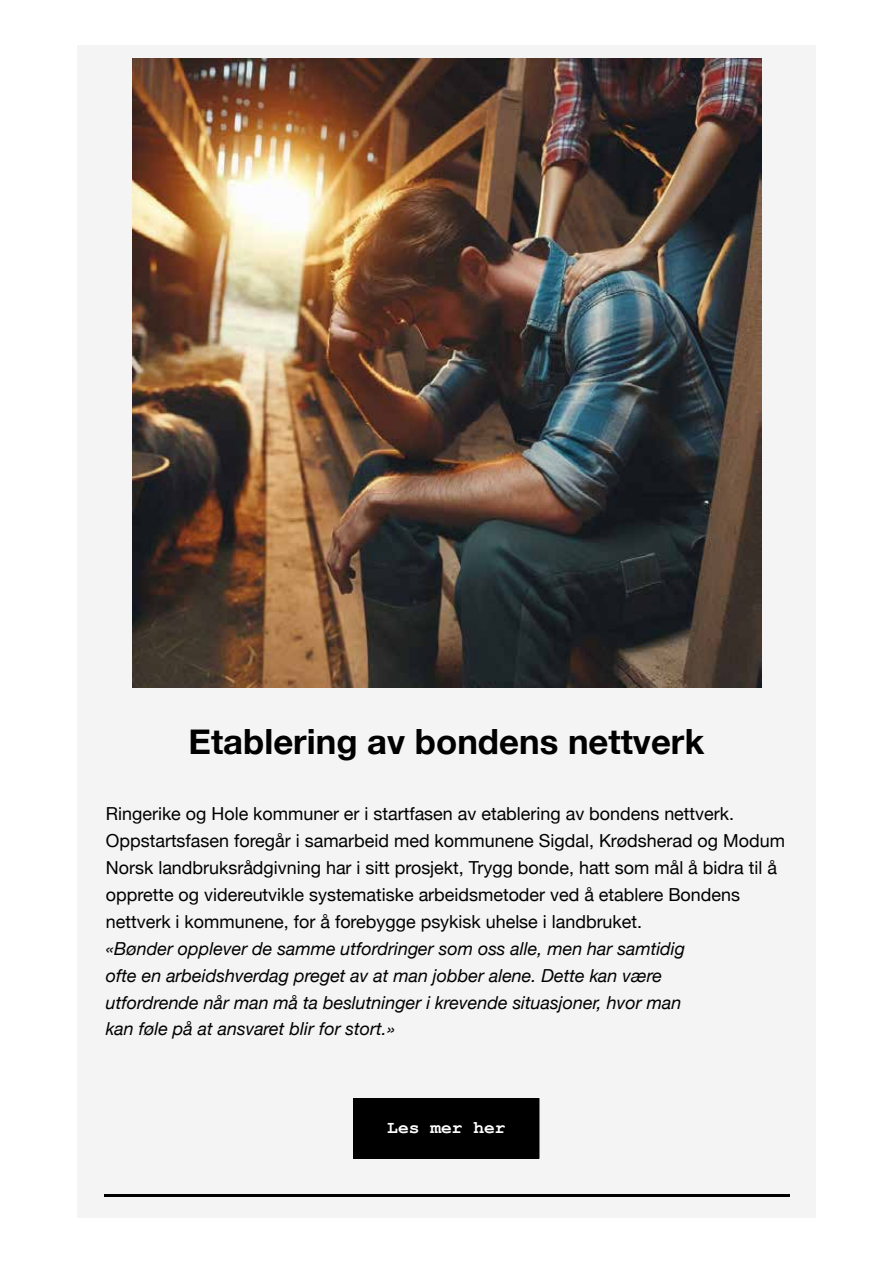
<style>
.page{position:relative;width:893px;height:1263px;background:#fff}
.page>*{position:absolute;margin:0;border:0;box-sizing:border-box;transform-origin:0 0}
.t1{font:700 34.8px "Helvetica Neue";color:#000}
.t2{font:17.85px/26.8px "Helvetica Neue";color:#000}
.t3{font:italic 17.85px/26.8px "Helvetica Neue";color:#000}
.t4{font:700 17.85px "Courier New";color:#fff}
</style>
<div class="page">
<div style="left:77px;top:45px;width:739px;height:655px;background:#f4f4f4"></div>
<div style="left:77px;top:700px;width:739px;height:84px;background:#f4f4f4"></div>
<div style="left:77px;top:784px;width:739px;height:301px;background:#f4f4f4"></div>
<div style="left:77px;top:1085px;width:739px;height:87px;background:#f4f4f4"></div>
<div style="left:353px;top:1098px;width:186px;height:61px;background:#000"></div>
<div style="left:77px;top:1172px;width:739px;height:46px;background:#f4f4f4"></div>
<hr style="left:104px;top:1194px;width:685px;height:3px;background:#000">
<img style="left:133px;top:59px;width:628px;height:628px">
<h1 class="t1" style="left:189px;top:714px;width:517px">Etablering av bondens nettverk</h1>
<p class="t2" style="left:106px;top:802px;width:680px">Ringerike og Hole kommuner er i startfasen av etablering av bondens nettverk.<br>Oppstartsfasen foregår i samarbeid med kommunene Sigdal, Krødsherad og Modum Norsk landbruksrådgivning har i sitt prosjekt, Trygg bonde, hatt som mål å bidra til å opprette og videreutvikle systematiske arbeidsmetoder ved å etablere Bondens nettverk i kommunene, for å forebygge psykisk uhelse i landbruket.</p>
<p class="t3" style="left:106px;top:936px;width:581px">«Bønder opplever de samme utfordringer som oss alle, men har samtidig ofte en arbeidshverdag preget av at man jobber alene. Dette kan være utfordrende når man må ta beslutninger i krevende situasjoner, hvor man kan føle på at ansvaret blir for stort.»</p>
<p class="t4" style="left:387px;top:1116px;width:120px">Les mer her</p>
</div>
